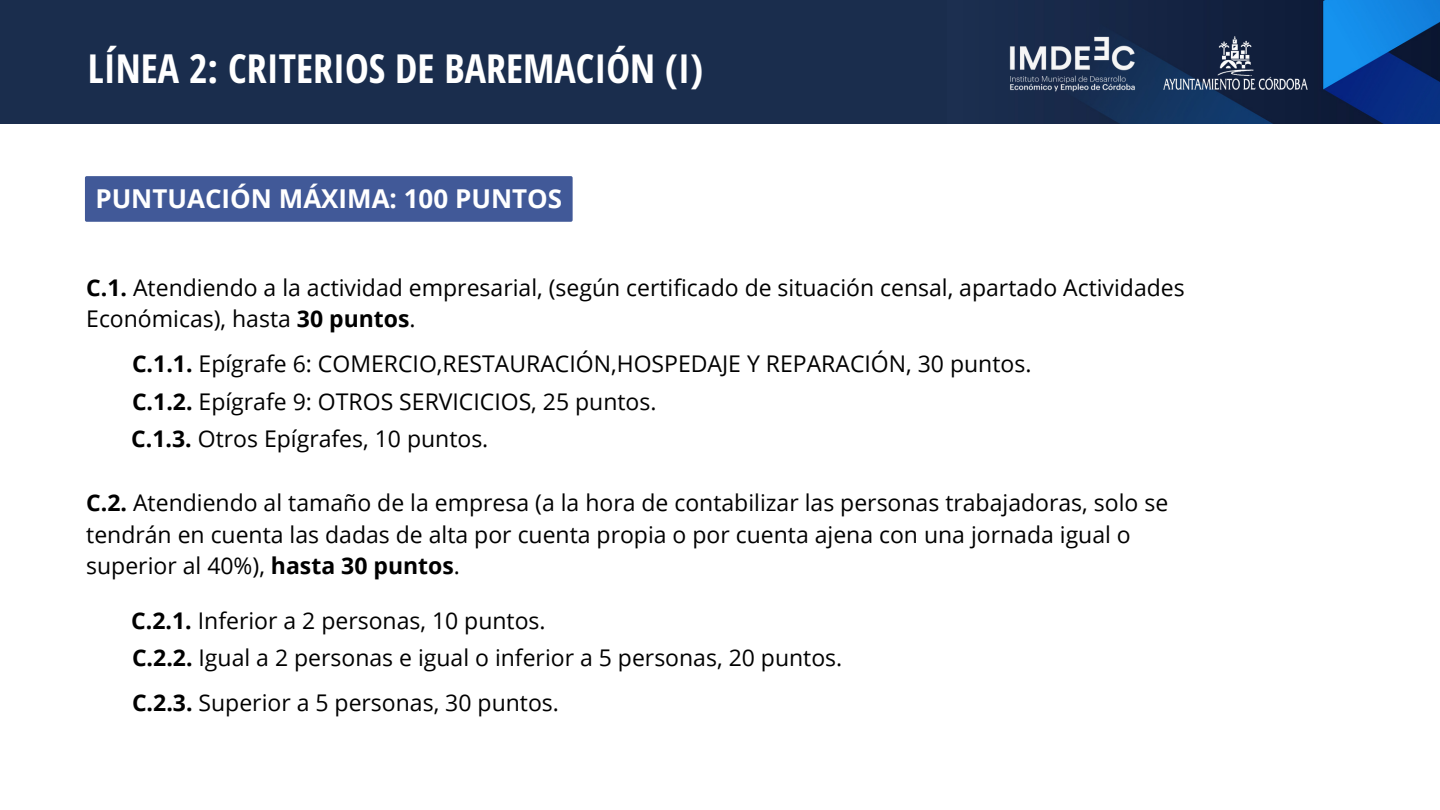
<style>
.page{position:relative;width:1440px;height:810px;background:#fff}
.page>*{position:absolute;margin:0;border:0;box-sizing:border-box;transform-origin:0 0}
.t1{font:700 40px "Open Sans Hebrew Condensed";color:#fff}
.t2{font:700 26px "Open Sans";color:#fff}
.t3{font:23px/31.5px "Open Sans";color:#000}
.s1{font-weight:700}
</style>
<div class="page">
<img style="left:947px;top:0;width:493px;height:124px">
<div style="left:0;top:0;width:947px;height:125px;background:#1a2d4d"></div>
<img style="left:1008px;top:36px;width:128px;height:56px">
<img style="left:1164px;top:36px;width:143px;height:54px">
<div style="left:85px;top:176px;width:488px;height:46px;background:#415998"></div>
<h1 class="t1" style="left:88px;top:40px;width:617px">LÍNEA 2: CRITERIOS DE BAREMACIÓN (I)</h1>
<p class="t2" style="left:95px;top:181px;width:468px">PUNTUACIÓN MÁXIMA: 100 PUNTOS</p>
<p class="t3" style="left:86px;top:271px;width:1100px"><span class="s1">C.1.</span> Atendiendo a la actividad empresarial, (según certificado de situación censal, apartado Actividades<br>Económicas), hasta <span class="s1">30 puntos</span>.</p>
<p class="t3" style="left:132px;top:348px;width:901px"><span class="s1">C.1.1.</span> Epígrafe 6: COMERCIO,RESTAURACIÓN,HOSPEDAJE Y REPARACIÓN, 30 puntos.</p>
<p class="t3" style="left:132px;top:385px;width:526px"><span class="s1">C.1.2.</span> Epígrafe 9: OTROS SERVICICIOS, 25 puntos.</p>
<p class="t3" style="left:131px;top:422px;width:359px"><span class="s1">C.1.3.</span> Otros Epígrafes, 10 puntos.</p>
<p class="t3" style="left:86px;top:487px;width:1084px"><span class="s1">C.2.</span> Atendiendo al tamaño de la empresa (a la hora de contabilizar las personas trabajadoras, solo se tendrán en cuenta las dadas de alta por cuenta propia o por cuenta ajena con una jornada igual o superior al 40%), <span class="s1">hasta 30 puntos</span>.</p>
<p class="t3" style="left:131px;top:604px;width:416px"><span class="s1">C.2.1.</span> Inferior a 2 personas, 10 puntos.</p>
<p class="t3" style="left:132px;top:642px;width:712px"><span class="s1">C.2.2.</span> Igual a 2 personas e igual o inferior a 5 personas, 20 puntos.</p>
<p class="t3" style="left:132px;top:687px;width:428px"><span class="s1">C.2.3.</span> Superior a 5 personas, 30 puntos.</p>
</div>
